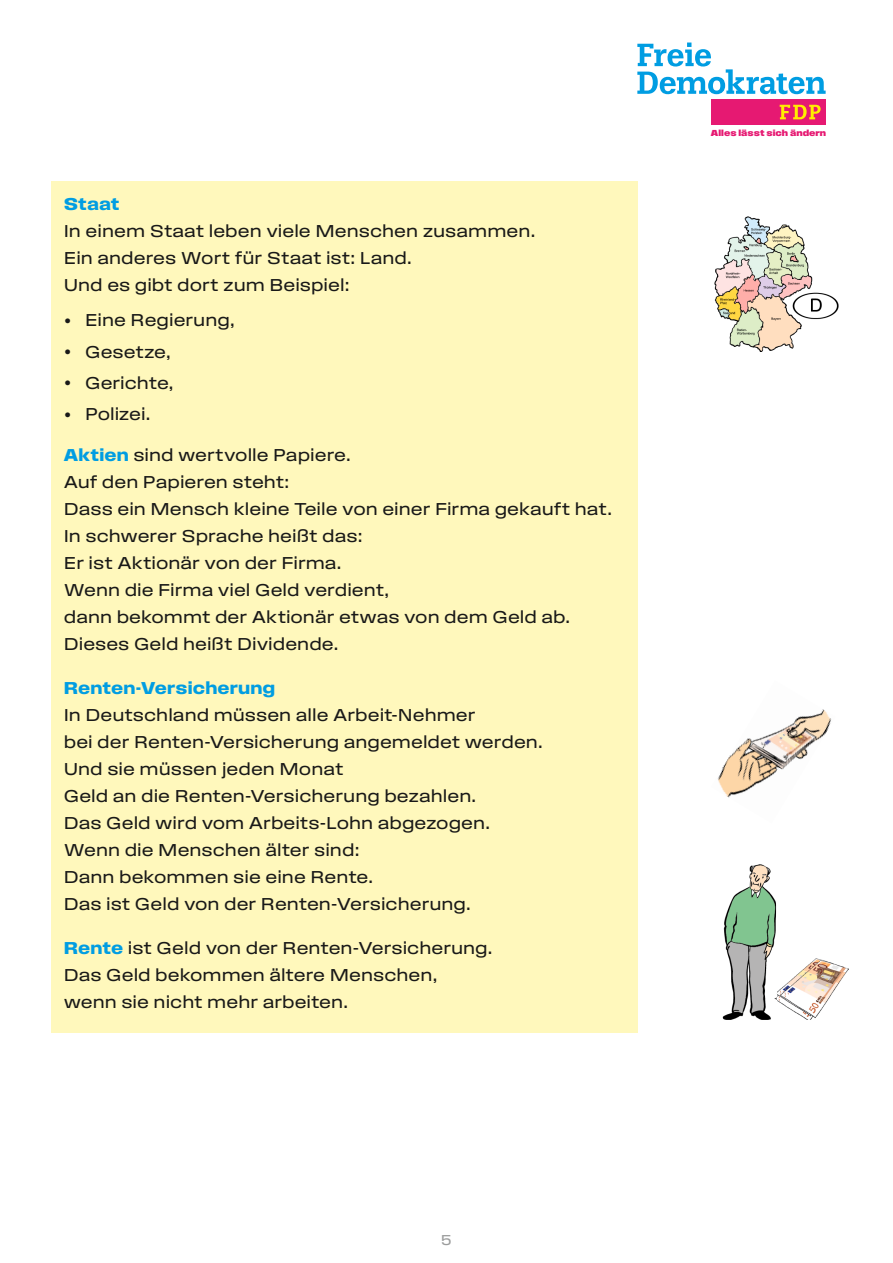
<style>
.page{position:relative;width:893px;height:1263px;background:#fff}
.page>*{position:absolute;margin:0;border:0;box-sizing:border-box;transform-origin:0 0}
.t1{font:18px/27px "Field Gothic No.72 Reg Wide";color:#191918}
.t2{font:18px "Field Gothic No.74 Demi Wide";letter-spacing:.005em;color:#009de2}
.t3{font:15px "Field Gothic No.72 Reg Wide";color:#9b9c9c}
.t4{font:9.15px "Field Gothic No.75 Bold Wide";color:#e61972}
.s1{font-family:"Lucida Grande";font-size:14.1px}
.s2{font-family:"Field Gothic No.74 Demi Wide";color:#009de2}
</style>
<div class="page">
<div style="left:51px;top:181px;width:587px;height:852px;background:#fff8bc"></div>
<img style="left:718px;top:709px;width:114px;height:89px">
<img style="left:714px;top:217px;width:124px;height:135px">
<img style="left:723px;top:864px;width:53px;height:156px">
<img style="left:775px;top:958px;width:73px;height:62px">
<svg style="left:637px;top:43px;width:189px;height:51px"></svg>
<div style="left:711px;top:99px;width:115px;height:26px;background:#e61972"></div>
<svg style="left:780px;top:105px;width:41px;height:14px"></svg>
<p class="t2" style="left:64px;top:194px;width:57px">Staat</p>
<p class="t1" style="left:64px;top:217px;width:473px">In einem Staat leben viele Menschen zusammen.<br>Ein anderes Wort für Staat ist: Land.<br>Und es gibt dort zum Beispiel:</p>
<p class="t1" style="left:64px;top:307px;width:172px"><span class="s1">•</span> Eine Regierung,</p>
<p class="t1" style="left:64px;top:338px;width:108px"><span class="s1">•</span> Gesetze,</p>
<p class="t1" style="left:64px;top:369px;width:111px"><span class="s1">•</span> Gerichte,</p>
<p class="t1" style="left:64px;top:400px;width:88px"><span class="s1">•</span> Polizei.</p>
<p class="t1" style="left:64px;top:441px;width:550px"><span class="s2">Aktien</span> sind wertvolle Papiere.<br>Auf den Papieren steht:<br>Dass ein Mensch kleine Teile von einer Firma gekauft hat.<br>In schwerer Sprache heißt das:<br>Er ist Aktionär von der Firma.<br>Wenn die Firma viel Geld verdient,<br>dann bekommt der Aktionär etwas von dem Geld ab.<br>Dieses Geld heißt Dividende.</p>
<p class="t2" style="left:64px;top:678px;width:213px">Renten-Versicherung</p>
<p class="t1" style="left:64px;top:701px;width:480px">In Deutschland müssen alle Arbeit-Nehmer<br>bei der Renten-Versicherung angemeldet werden.<br>Und sie müssen jeden Monat<br>Geld an die Renten-Versicherung bezahlen.<br>Das Geld wird vom Arbeits-Lohn abgezogen.<br>Wenn die Menschen älter sind:<br>Dann bekommen sie eine Rente.<br>Das ist Geld von der Renten-Versicherung.</p>
<p class="t1" style="left:64px;top:934px;width:430px"><span class="s2">Rente</span> ist Geld von der Renten-Versicherung.<br>Das Geld bekommen ältere Menschen, wenn sie nicht mehr arbeiten.</p>
<p class="t3" style="left:441px;top:1232px;width:13px">5</p>
<p class="t4" style="left:711px;top:128px;width:117px">Alles lässt sich ändern</p>
</div>
